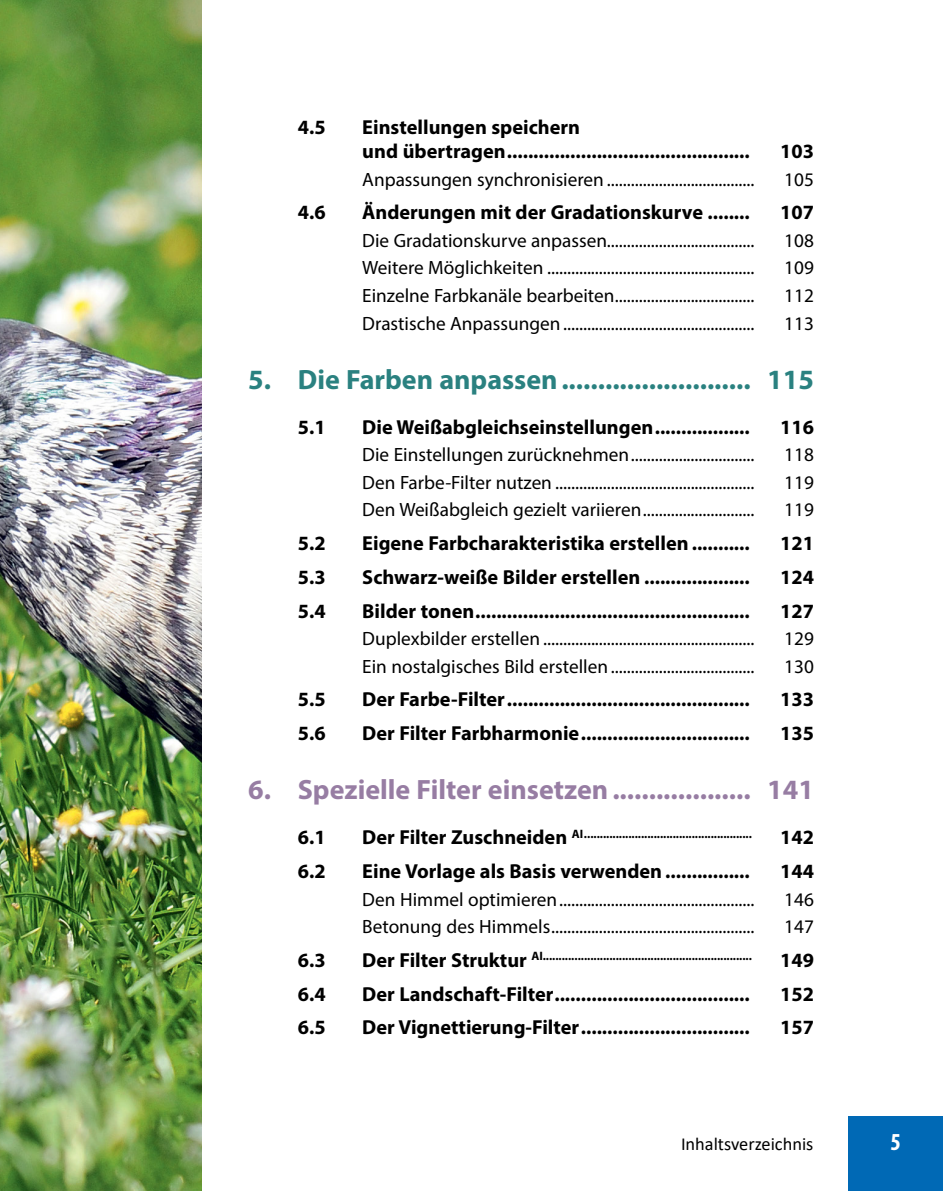
<style>
.page{position:relative;width:943px;height:1191px;background:#fff}
.page>*{position:absolute;margin:0;border:0;box-sizing:border-box;transform-origin:0 0}
.t1{font:700 28px "Myriad Pro";color:#2a8180}
.t2{font:700 28px "Myriad Pro";color:#977da3}
.t3{font:700 condensed 24.5px "Myriad Pro";color:#fff}
.t4{font:700 20.3px/23.8px "Myriad Pro";color:#000}
.t5{font:19.25px "Myriad Pro";color:#000}
.t6{font:18.38px "Calibri";color:#000}
.t7{font:700 12.25px "Myriad Pro";color:#000}
.s1{font-size:20.3px}
</style>
<div class="page">
<div style="left:848px;top:1116px;width:95px;height:75px;background:#0069b5"></div>
<img style="left:0;top:0;width:201px;height:1191px">
<p class="t4" style="left:298px;top:115px;width:29px">4.5</p>
<p class="t4" style="left:362px;top:115px;width:389px">Einstellungen speichern<br>und übertragen..............................................</p>
<p class="t4" style="left:780px;top:139px;width:35px">103</p>
<p class="t5" style="left:362px;top:167px;width:393px">Anpassungen synchronisieren .....................................</p>
<p class="t5" style="left:784px;top:167px;width:31px">105</p>
<p class="t4" style="left:298px;top:200px;width:29px">4.6</p>
<p class="t4" style="left:362px;top:200px;width:389px">Änderungen mit der Gradationskurve ........</p>
<p class="t4" style="left:780px;top:200px;width:35px">107</p>
<p class="t5" style="left:362px;top:229px;width:393px">Die Gradationskurve anpassen.....................................</p>
<p class="t5" style="left:784px;top:229px;width:31px">108</p>
<p class="t5" style="left:362px;top:256px;width:393px">Weitere Möglichkeiten ....................................................</p>
<p class="t5" style="left:784px;top:256px;width:31px">109</p>
<p class="t5" style="left:362px;top:284px;width:393px">Einzelne Farbkanäle bearbeiten...................................</p>
<p class="t5" style="left:784px;top:284px;width:31px">112</p>
<p class="t5" style="left:362px;top:311px;width:393px">Drastische Anpassungen................................................</p>
<p class="t5" style="left:784px;top:311px;width:31px">113</p>
<h1 class="t1" style="left:248px;top:361px;width:567px">5. Die Farben anpassen.......................... 115</h1>
<p class="t4" style="left:298px;top:414px;width:29px">5.1</p>
<p class="t4" style="left:362px;top:414px;width:389px">Die Weißabgleichseinstellungen..................</p>
<p class="t4" style="left:780px;top:414px;width:35px">116</p>
<p class="t5" style="left:362px;top:443px;width:393px">Die Einstellungen zurücknehmen...............................</p>
<p class="t5" style="left:784px;top:443px;width:31px">118</p>
<p class="t5" style="left:362px;top:470px;width:393px">Den Farbe-Filter nutzen ..................................................</p>
<p class="t5" style="left:784px;top:470px;width:31px">119</p>
<p class="t5" style="left:362px;top:498px;width:393px">Den Weißabgleich gezielt variieren............................</p>
<p class="t5" style="left:784px;top:498px;width:31px">119</p>
<p class="t4" style="left:298px;top:530px;width:29px">5.2</p>
<p class="t4" style="left:362px;top:530px;width:389px">Eigene Farbcharakteristika erstellen ...........</p>
<p class="t4" style="left:780px;top:530px;width:35px">121</p>
<p class="t4" style="left:298px;top:564px;width:29px">5.3</p>
<p class="t4" style="left:362px;top:564px;width:389px">Schwarz-weiße Bilder erstellen ....................</p>
<p class="t4" style="left:780px;top:564px;width:35px">124</p>
<p class="t4" style="left:298px;top:598px;width:29px">5.4</p>
<p class="t4" style="left:362px;top:598px;width:389px">Bilder tonen....................................................</p>
<p class="t4" style="left:780px;top:598px;width:35px">127</p>
<p class="t5" style="left:362px;top:626px;width:393px">Duplexbilder erstellen .....................................................</p>
<p class="t5" style="left:784px;top:626px;width:31px">129</p>
<p class="t5" style="left:362px;top:654px;width:393px">Ein nostalgisches Bild erstellen ....................................</p>
<p class="t5" style="left:784px;top:654px;width:31px">130</p>
<p class="t4" style="left:298px;top:687px;width:29px">5.5</p>
<p class="t4" style="left:362px;top:687px;width:389px">Der Farbe-Filter..............................................</p>
<p class="t4" style="left:780px;top:687px;width:35px">133</p>
<p class="t4" style="left:298px;top:720px;width:29px">5.6</p>
<p class="t4" style="left:362px;top:720px;width:389px">Der Filter Farbharmonie................................</p>
<p class="t4" style="left:780px;top:720px;width:35px">135</p>
<h1 class="t2" style="left:248px;top:771px;width:567px">6. Spezielle Filter einsetzen ................... 141</h1>
<p class="t4" style="left:298px;top:825px;width:29px">6.1</p>
<p class="t7" style="left:362px;top:825px;width:391px"><span class="s1">Der Filter Zuschneiden</span> AI.....................................................</p>
<p class="t4" style="left:780px;top:825px;width:35px">142</p>
<p class="t4" style="left:298px;top:858px;width:29px">6.2</p>
<p class="t4" style="left:362px;top:858px;width:389px">Eine Vorlage als Basis verwenden ................</p>
<p class="t4" style="left:780px;top:858px;width:35px">144</p>
<p class="t5" style="left:362px;top:887px;width:393px">Den Himmel optimieren.................................................</p>
<p class="t5" style="left:784px;top:887px;width:31px">146</p>
<p class="t5" style="left:362px;top:914px;width:393px">Betonung des Himmels...................................................</p>
<p class="t5" style="left:784px;top:914px;width:31px">147</p>
<p class="t4" style="left:298px;top:947px;width:29px">6.3</p>
<p class="t7" style="left:362px;top:948px;width:391px"><span class="s1">Der Filter Struktur</span> AI..................................................................</p>
<p class="t4" style="left:780px;top:947px;width:35px">149</p>
<p class="t4" style="left:298px;top:981px;width:29px">6.4</p>
<p class="t4" style="left:362px;top:981px;width:389px">Der Landschaft-Filter.....................................</p>
<p class="t4" style="left:780px;top:981px;width:35px">152</p>
<p class="t4" style="left:298px;top:1014px;width:29px">6.5</p>
<p class="t4" style="left:362px;top:1014px;width:389px">Der Vignettierung-Filter................................</p>
<p class="t4" style="left:780px;top:1014px;width:35px">157</p>
<p class="t6" style="left:681px;top:1130px;width:134px">Inhaltsverzeichnis</p>
<p class="t3" style="left:890px;top:1126px;width:12px">5</p>
</div>
